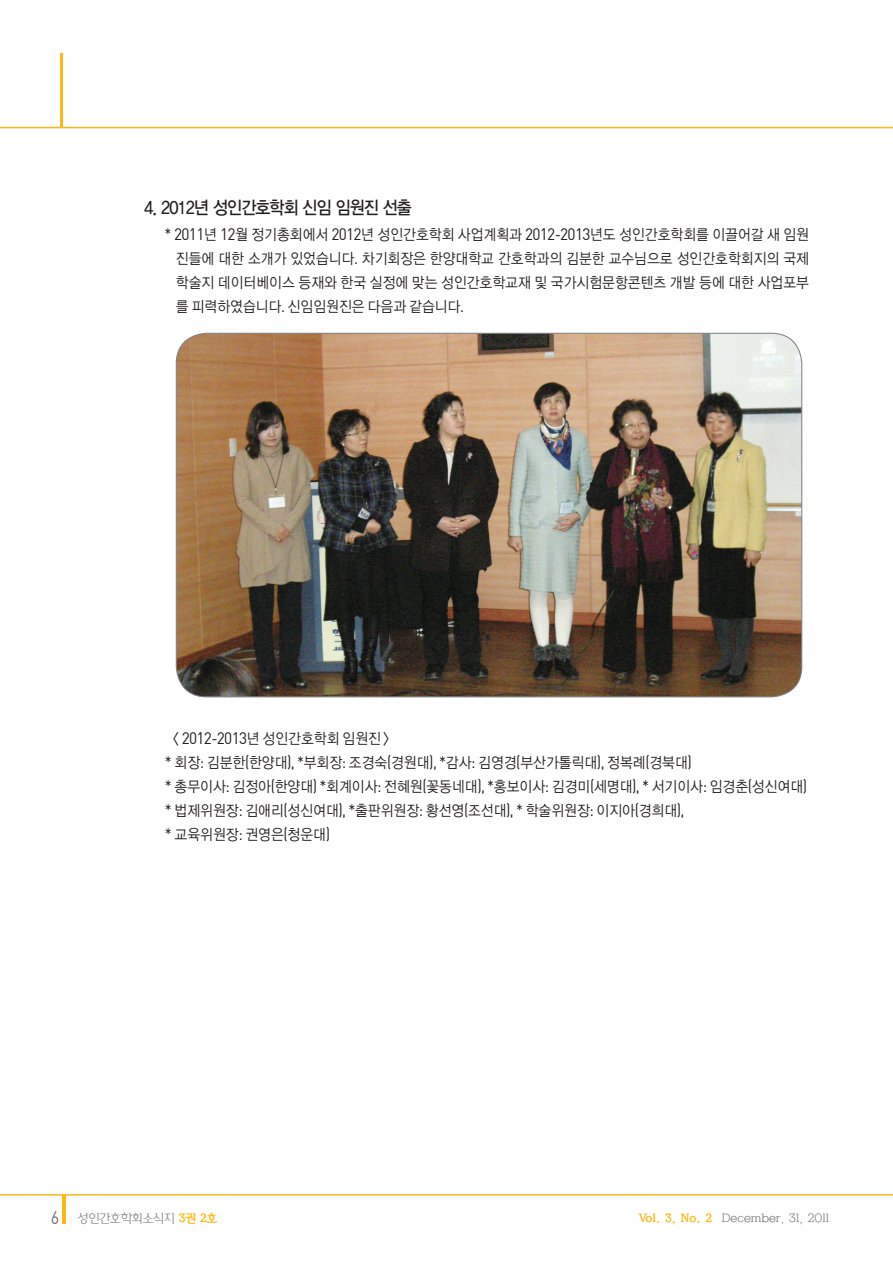
<style>
.page{position:relative;width:893px;height:1263px;background:#fff}
.page>*{position:absolute;margin:0;border:0;box-sizing:border-box;transform-origin:0 0}
.t1{font:18px "YDIYGO330";letter-spacing:-.05em;color:#231f20;scale:.9 1}
.t2{font:15px/24px "YDIYGO120 KSCPC EUC H";letter-spacing:-.05em;color:#231f20;text-align:justify;scale:.9 1}
.t3{font:12px "YDI Soma L KS Cpc EUC H";letter-spacing:-.05em;color:#808285}
.t4{font:12px "YDI Soma L KS Cpc EUC H";letter-spacing:-.1em;color:#808285}
.s1{font-family:"Dinreg";font-size:16.35px}
.s2{font-family:"YDIY Mj O240"}
.s3{font-family:"Dinreg";font-size:18px;color:#6c6d70}
.s4{font-family:"YDI Soma M KS Cpc EUC H";color:#fcb814}
</style>
<div class="page">
<hr style="left:0;top:127px;width:893px;height:1px;background:#fcb814">
<hr style="left:0;top:1194px;width:893px;height:1px;background:#fcb814">
<img style="left:176px;top:333px;width:626px;height:364px">
<hr style="left:62px;top:1195px;width:4px;height:29px;background:#fcb814">
<hr style="left:60px;top:53px;width:3px;height:75px;background:#fcb814">
<p class="t1" style="left:144px;top:197px;width:299px">4. 2012년 성인간호학회 신임 임원진 선출</p>
<p class="t2" style="left:176px;top:222px;width:706px;text-indent:-11px"><span class="s1">* 2011</span>년 <span class="s1">12</span>월 정기총회에서 <span class="s1">2012</span>년 성인간호학회 사업계획과 <span class="s1">2012-2013</span>년도 성인간호학회를 이끌어갈 새 임원 진들에 대한 소개가 있었습니다<span class="s1">.</span> 차기회장은 한양대학교 간호학과의 김분한 교수님으로 성인간호학회지의 국제 학술지 데이터베이스 등재와 한국 실정에 맞는 성인간호학교재 및 국가시험문항콘텐츠 개발 등에 대한 사업포부 를 피력하였습니다<span class="s1">.</span> 신임임원진은 다음과 같습니다<span class="s1">.</span></p>
<p class="t2" style="left:165px;top:726px;width:715px;text-align:left;text-indent:7px"><span class="s2">&lt;</span> <span class="s1">2012-2013</span>년 성인간호학회 임원진 <span class="s2">&gt;<br></span><span class="s1">*</span> 회장<span class="s1">:</span> 김분한<span class="s1">(</span>한양대<span class="s1">), *</span>부회장<span class="s1">:</span> 조경숙<span class="s1">(</span>경원대<span class="s1">), *</span>감사<span class="s1">:</span> 김영경<span class="s1">(</span>부산가톨릭대<span class="s1">),</span> 정복례<span class="s1">(</span>경북대<span class="s1">)<br>*</span> 총무이사<span class="s1">:</span> 김정아<span class="s1">(</span>한양대<span class="s1">) *</span>회계이사<span class="s1">:</span> 전혜원<span class="s1">(</span>꽃동네대<span class="s1">), *</span>홍보이사<span class="s1">:</span> 김경미<span class="s1">(</span>세명대<span class="s1">), *</span> 서기이사<span class="s1">:</span> 임경춘<span class="s1">(</span>성신여대<span class="s1">) *</span> 법제위원장<span class="s1">:</span> 김애리<span class="s1">(</span>성신여대<span class="s1">), *</span>출판위원장<span class="s1">:</span> 황선영<span class="s1">(</span>조선대<span class="s1">), *</span> 학술위원장<span class="s1">:</span> 이지아<span class="s1">(</span>경희대<span class="s1">),<br>*</span> 교육위원장<span class="s1">:</span> 권영은<span class="s1">(</span>청운대<span class="s1">)</span></p>
<p class="t4" style="left:51px;top:1211px;width:169px"><span class="s3">6</span> 성인간호학회소식지 <span class="s4">3권 2호</span></p>
<p class="t3" style="left:638px;top:1211px;width:193px"><span class="s4">Vol. 3, No. 2</span> December, 31, 2011</p>
</div>
